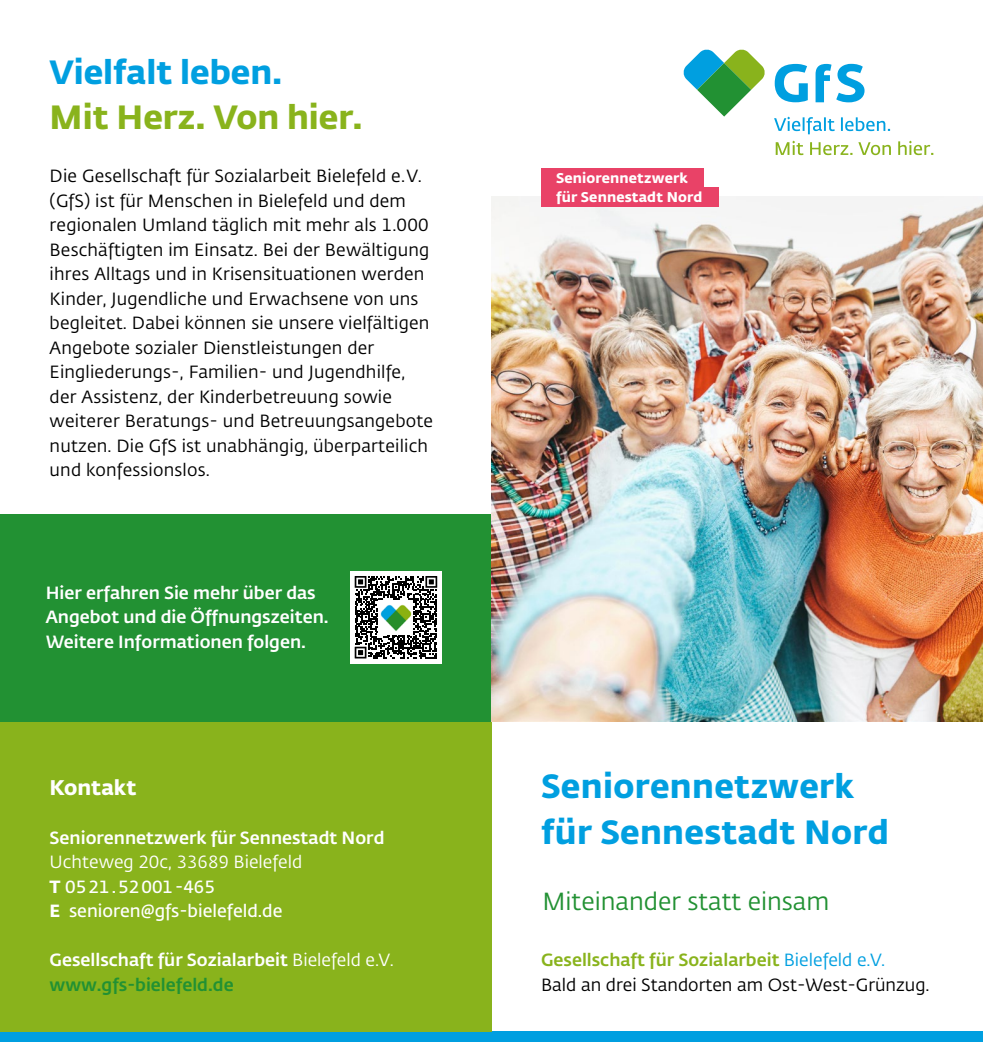
<style>
.page{position:relative;width:983px;height:1042px;background:#fff}
.page>*{position:absolute;margin:0;border:0;box-sizing:border-box;transform-origin:0 0}
.t1{font:700 33.25px/45.5px "Fedra Sans Alt Std";letter-spacing:.01em;color:#009fe0}
.t2{font:700 33.25px "Fedra Sans Alt Std";color:#89b31c}
.t3{font:24.5px "Fedra Sans Alt Std";color:#229133}
.t4{font:700 21px "Fedra Sans Alt Std";color:#fff}
.t5{font:17.5px/24.5px "Fedra Sans Std";letter-spacing:.01em;color:#000}
.t6{font:500 17.5px/24.5px "Fedra Sans Std";color:#fff}
.t7{font:17.5px "Fedra Sans Std";color:#fff}
.t8{font:600 17.5px "Fedra Sans Std";color:#fff}
.t9{font:600 17.5px "Fedra Sans Alt Std";color:#fff}
.t10{font:700 14px "Fedra Sans Std";letter-spacing:.01em;color:#fff}
.s1{font-weight:700}
.s2{font-weight:400}
.s3{color:#229133}
.s4{font-weight:500;color:#89b31c}
.s5{color:#009fe0}
</style>
<div class="page">
<div style="left:0;top:1032px;width:982px;height:10px;background:#009fe0"></div>
<svg style="left:775px;top:141px;width:158px;height:14px"></svg>
<svg style="left:774px;top:117px;width:115px;height:17px"></svg>
<svg style="left:774px;top:64px;width:33px;height:38px"></svg>
<svg style="left:815px;top:64px;width:49px;height:38px"></svg>
<svg style="left:683px;top:49px;width:82px;height:68px"></svg>
<div style="left:0;top:672px;width:491px;height:360px;background:#89b31c"></div>
<div style="left:0;top:514px;width:491px;height:207px;background:#229133"></div>
<div style="left:350px;top:571px;width:91px;height:92px;background:#fff"></div>
<svg style="left:354px;top:576px;width:83px;height:82px"></svg>
<img style="left:379px;top:600px;width:33px;height:34px">
<img style="left:491px;top:196px;width:491px;height:525px">
<div style="left:541px;top:187px;width:177px;height:20px;background:#e94267"></div>
<div style="left:541px;top:168px;width:162px;height:19px;background:#e94267"></div>
<h1 class="t1" style="left:50px;top:49px;width:234px">Vielfalt leben.</h1>
<h1 class="t2" style="left:50px;top:96px;width:314px">Mit Herz. Von hier.</h1>
<p class="t5" style="left:50px;top:164px;width:385px">Die Gesellschaft für Sozialarbeit Bielefeld e.V. (GfS) ist für Menschen in Bielefeld und dem regionalen Umland täglich mit mehr als 1.000<br>Beschäftigten im Einsatz. Bei der Bewältigung ihres Alltags und in Krisensituationen werden Kinder, Jugendliche und Erwachsene von uns begleitet. Dabei können sie unsere vielfältigen Angebote sozialer Dienstleistungen der Eingliederungs-, Familien- und Jugendhilfe, der Assistenz, der Kinderbetreuung sowie weiterer Beratungs- und Betreuungsangebote nutzen. Die GfS ist unabhängig, überparteilich und konfessionslos.</p>
<p class="t6" style="left:46px;top:580px;width:284px">Hier erfahren Sie mehr über das<br>Angebot und die Öffnungszeiten.<br>Weitere Informationen folgen.</p>
<p class="t4" style="left:50px;top:774px;width:88px">Kontakt</p>
<p class="t6" style="left:50px;top:825px;width:336px">Seniorennetzwerk für Sennestadt Nord</p>
<p class="t7" style="left:50px;top:851px;width:254px">Uchteweg 20c, 33689 Bielefeld</p>
<p class="t9" style="left:50px;top:876px;width:167px"><span class="s1">T</span> 0521.52001-465</p>
<p class="t8" style="left:50px;top:900px;width:234px"><span class="s1">E</span> senioren@gfs-bielefeld.de</p>
<p class="t6" style="left:50px;top:948px;width:345px">Gesellschaft für Sozialarbeit <span class="s2">Bielefeld e.V. </span><span class="s3">www.gfs-bielefeld.de</span></p>
<p class="t10" style="left:556px;top:169px;width:133px">Seniorennetzwerk</p>
<p class="t10" style="left:556px;top:188px;width:148px">für Sennestadt Nord</p>
<h1 class="t1" style="left:541px;top:763px;width:349px">Seniorennetzwerk für Sennestadt Nord</h1>
<h2 class="t3" style="left:542px;top:886px;width:288px">Miteinander statt einsam</h2>
<p class="t5" style="left:541px;top:948px;width:390px"><span class="s4">Gesellschaft für Sozialarbeit</span> <span class="s5">Bielefeld e.V.<br></span>Bald an drei Standorten am Ost-West-Grünzug.</p>
</div>
